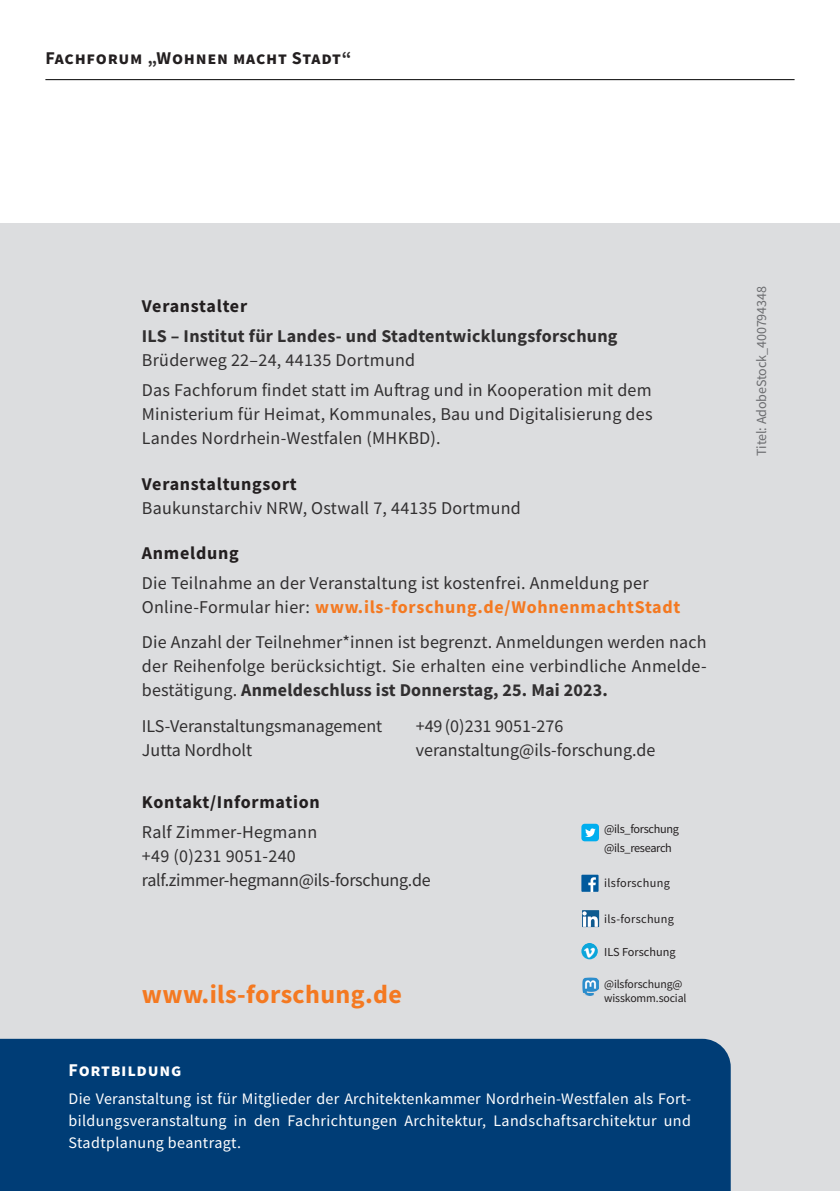
<style>
.page{position:relative;width:840px;height:1191px;background:#fff}
.page>*{position:absolute;margin:0;border:0;box-sizing:border-box;transform-origin:0 0}
.t1{font:700 26px "Source Sans Pro";letter-spacing:.015em;color:#f47921}
.t2{font:18px/24px "Source Sans Pro";letter-spacing:.015em;color:#312f30}
.t3{font:700 18px "Source Sans Pro";letter-spacing:.04em;color:#231f20}
.t4{font:18px/24px "Source Sans Pro";letter-spacing:-.015em;color:#312f30}
.t5{font:700 18px "Source Sans Pro";letter-spacing:.015em;color:#312f30}
.t6{font:700 18px "Source Sans Pro";color:#fff}
.t7{font:16px/22px "Source Sans Pro";letter-spacing:.025em;color:#fff;text-align:justify}
.t8{font:14px "Source Sans Pro";letter-spacing:-.005em;color:#6c6d70}
.t9{font:12.2px/19px "Source Sans Pro";letter-spacing:-.025em;color:#231f20}
.t10{font:12.2px "Source Sans Pro";letter-spacing:.025em;color:#231f20}
.t11{font:12.2px "Source Sans Pro";color:#231f20}
.t12{font:11.8px/13.8px "Source Sans Pro";letter-spacing:-.01em;color:#231f20}
.s1{color:#312f30}
.s2{font-weight:700;color:#f47921}
.s3{font-weight:700}
</style>
<div class="page">
<div style="left:0;top:223px;width:839px;height:968px;background:#dcdddf"></div>
<hr style="left:45px;top:79px;width:749px;height:1px;background:#000001">
<div style="left:0;top:1038px;width:730px;height:153px;background:#003d76"></div>
<img style="left:581px;top:943px;width:16px;height:16px;border-radius:8px">
<img style="left:582px;top:977px;width:16px;height:16px">
<svg style="left:584px;top:993px;width:10px;height:2px"></svg>
<img style="left:582px;top:910px;width:16px;height:17px">
<svg style="left:581px;top:823px;width:17px;height:18px"></svg>
<svg style="left:581px;top:874px;width:17px;height:18px"></svg>
<p class="t3" style="left:45px;top:46px;width:307px">Fachforum <span class="s1">„</span>Wohnen macht Stadt<span class="s1">“</span></p>
<p class="t3" style="left:142px;top:294px;width:107px">Veranstalter</p>
<p class="t5" style="left:142px;top:324px;width:477px">ILS – Institut für Landes- und Stadtentwicklungsforschung</p>
<p class="t2" style="left:142px;top:345px;width:511px;line-height:29.6px">Brüderweg 22–24, 44135 Dortmund<br>Das Fachforum findet statt im Auftrag und in Kooperation mit dem</p>
<p class="t2" style="left:142px;top:401px;width:512px">Ministerium für Heimat, Kommunales, Bau und Digitalisierung des<br>Landes Nordrhein-Westfalen (MHKBD).</p>
<p class="t3" style="left:142px;top:471px;width:156px">Veranstaltungsort</p>
<p class="t2" style="left:142px;top:495px;width:380px">Baukunstarchiv NRW, Ostwall 7, 44135 Dortmund</p>
<p class="t3" style="left:142px;top:541px;width:98px">Anmeldung</p>
<p class="t2" style="left:142px;top:571px;width:539px">Die Teilnahme an der Veranstaltung ist kostenfrei. Anmeldung per<br>Online-Formular hier: <span class="s2">www.ils-forschung.de/WohnenmachtStadt</span></p>
<p class="t2" style="left:142px;top:630px;width:566px;text-align:justify">Die Anzahl der Teilnehmer*innen ist begrenzt. Anmeldungen werden nach der Reihenfolge berücksichtigt. Sie erhalten eine verbindliche Anmelde&shy;bestätigung. <span class="s3">Anmeldeschluss ist Donnerstag, 25. Mai 2023.</span></p>
<p class="t2" style="left:142px;top:713px;width:242px">ILS-Veranstaltungsmanagement<br>Jutta Nordholt</p>
<p class="t3" style="left:142px;top:790px;width:179px">Kontakt/Information</p>
<p class="t4" style="left:142px;top:819px;width:290px">Ralf Zimmer-Hegmann<br>+49 (0)231 9051-240 ralf.zimmer-hegmann@ils-forschung.de</p>
<p class="t2" style="left:415px;top:714px;width:241px">+49 (0)231 9051-276 veranstaltung@ils-forschung.de</p>
<p class="t9" style="left:604px;top:819px;width:76px">@ils_forschung @ils_research</p>
<p class="t10" style="left:604px;top:874px;width:67px">ilsforschung</p>
<p class="t10" style="left:603px;top:911px;width:71px">ils-forschung</p>
<p class="t11" style="left:603px;top:944px;width:73px">ILS Forschung</p>
<p class="t12" style="left:603px;top:977px;width:84px">@ilsforschung@ wisskomm.social</p>
<h1 class="t1" style="left:142px;top:976px;width:261px">www.ils-forschung.de</h1>
<p class="t6" style="left:69px;top:1058px;width:114px">FortBILdunG</p>
<p class="t7" style="left:69px;top:1087px;width:623px">Die Veranstaltung ist für Mitglieder der Architektenkammer Nordrhein-Westfalen als Fort&shy;bildungsveranstaltung in den Fachrichtungen Architektur, Landschaftsarchitektur und Stadtplanung beantragt.</p>
<p class="t8" style="left:752px;top:456px;width:172px;rotate:-90deg">Titel: AdobeStock_400794348</p>
</div>
